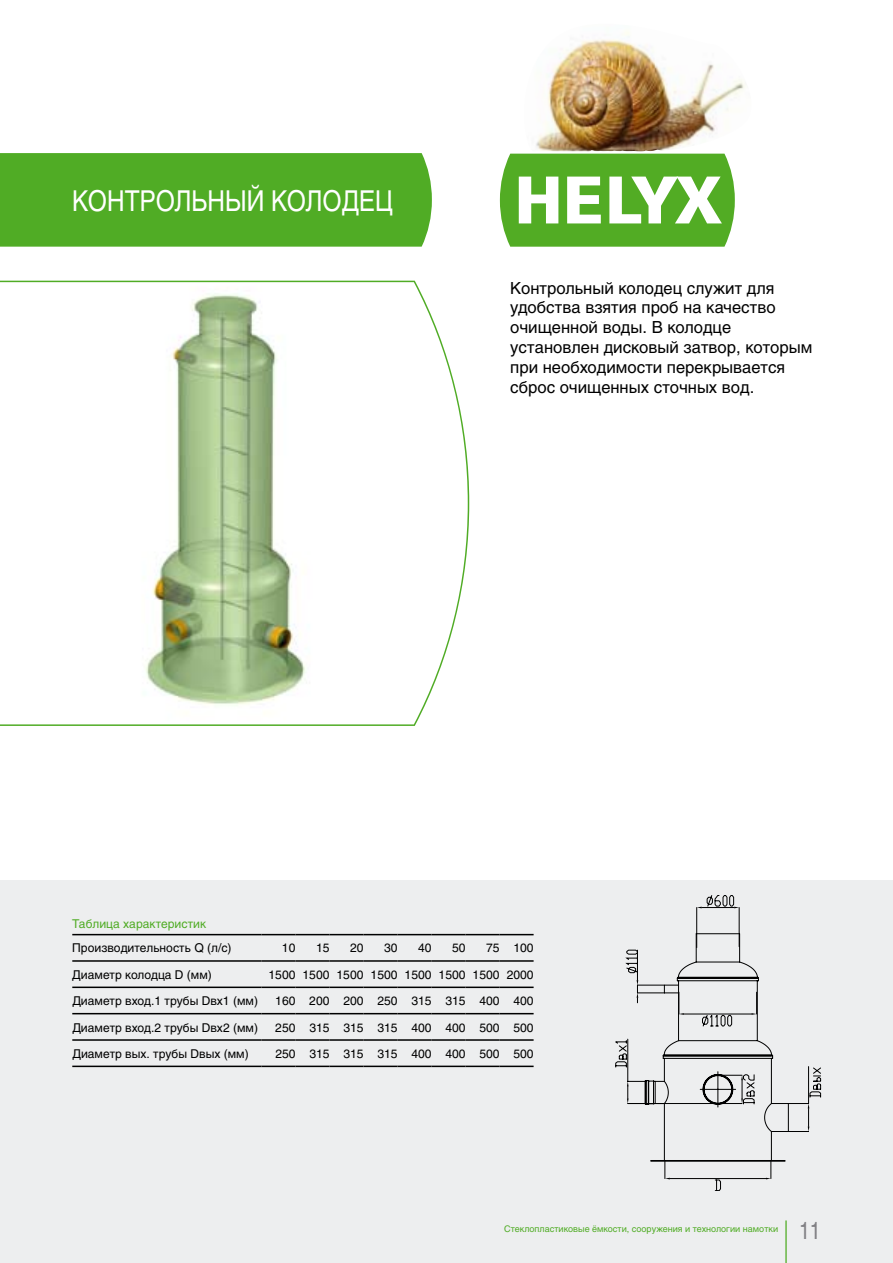
<style>
.page{position:relative;width:893px;height:1263px;background:#fff}
.page>*{position:absolute;margin:0;border:0;box-sizing:border-box;transform-origin:0 0}
.t1{font:28.5px "Helios";color:#fff;scale:.85 1}
.t2{font:24px "Helios";color:#818084;scale:.8 1}
.t3{font:16.5px/19.8px "Helios";color:#000}
.t4{font:12px "Helios";color:#000}
.t5{font:12px "Helios";color:#50ac25}
.t6{font:9px "Helios";color:#50ac25}
</style>
<div class="page">
<div style="left:0;top:880px;width:893px;height:383px;background:#edeeef"></div>
<div style="left:0;top:153px;width:432px;height:94px;background:#50ac25"></div>
<img style="left:536px;top:31px;width:209px;height:120px">
<svg style="left:499px;top:151px;width:236px;height:96px"></svg>
<hr style="left:785px;top:1220px;width:2px;height:43px;background:#50ac25">
<hr style="left:72px;top:934px;width:189px;height:1px;background:#000">
<hr style="left:261px;top:934px;width:34px;height:1px;background:#000">
<hr style="left:295px;top:934px;width:34px;height:1px;background:#000">
<hr style="left:329px;top:934px;width:34px;height:1px;background:#000">
<hr style="left:363px;top:934px;width:34px;height:1px;background:#000">
<hr style="left:397px;top:934px;width:35px;height:1px;background:#000">
<hr style="left:432px;top:934px;width:34px;height:1px;background:#000">
<hr style="left:466px;top:934px;width:34px;height:1px;background:#000">
<hr style="left:500px;top:934px;width:34px;height:1px;background:#000">
<hr style="left:72px;top:960px;width:189px;height:2px;background:#000">
<hr style="left:261px;top:960px;width:34px;height:2px;background:#000">
<hr style="left:295px;top:960px;width:34px;height:2px;background:#000">
<hr style="left:329px;top:960px;width:34px;height:2px;background:#000">
<hr style="left:363px;top:960px;width:34px;height:2px;background:#000">
<hr style="left:397px;top:960px;width:35px;height:2px;background:#000">
<hr style="left:432px;top:960px;width:34px;height:2px;background:#000">
<hr style="left:466px;top:960px;width:34px;height:2px;background:#000">
<hr style="left:500px;top:960px;width:34px;height:2px;background:#000">
<hr style="left:72px;top:986px;width:189px;height:2px;background:#000">
<hr style="left:261px;top:986px;width:34px;height:2px;background:#000">
<hr style="left:295px;top:986px;width:34px;height:2px;background:#000">
<hr style="left:329px;top:986px;width:34px;height:2px;background:#000">
<hr style="left:363px;top:986px;width:34px;height:2px;background:#000">
<hr style="left:397px;top:986px;width:35px;height:2px;background:#000">
<hr style="left:432px;top:986px;width:34px;height:2px;background:#000">
<hr style="left:466px;top:986px;width:34px;height:2px;background:#000">
<hr style="left:500px;top:986px;width:34px;height:2px;background:#000">
<hr style="left:72px;top:1013px;width:189px;height:1px;background:#000">
<hr style="left:261px;top:1013px;width:34px;height:1px;background:#000">
<hr style="left:295px;top:1013px;width:34px;height:1px;background:#000">
<hr style="left:329px;top:1013px;width:34px;height:1px;background:#000">
<hr style="left:363px;top:1013px;width:34px;height:1px;background:#000">
<hr style="left:397px;top:1013px;width:35px;height:1px;background:#000">
<hr style="left:432px;top:1013px;width:34px;height:1px;background:#000">
<hr style="left:466px;top:1013px;width:34px;height:1px;background:#000">
<hr style="left:500px;top:1013px;width:34px;height:1px;background:#000">
<hr style="left:72px;top:1039px;width:189px;height:2px;background:#000">
<hr style="left:261px;top:1039px;width:34px;height:2px;background:#000">
<hr style="left:295px;top:1039px;width:34px;height:2px;background:#000">
<hr style="left:329px;top:1039px;width:34px;height:2px;background:#000">
<hr style="left:363px;top:1039px;width:34px;height:2px;background:#000">
<hr style="left:397px;top:1039px;width:35px;height:2px;background:#000">
<hr style="left:432px;top:1039px;width:34px;height:2px;background:#000">
<hr style="left:466px;top:1039px;width:34px;height:2px;background:#000">
<hr style="left:500px;top:1039px;width:34px;height:2px;background:#000">
<hr style="left:72px;top:1065px;width:189px;height:2px;background:#000">
<hr style="left:261px;top:1065px;width:34px;height:2px;background:#000">
<hr style="left:295px;top:1065px;width:34px;height:2px;background:#000">
<hr style="left:329px;top:1065px;width:34px;height:2px;background:#000">
<hr style="left:363px;top:1065px;width:34px;height:2px;background:#000">
<hr style="left:397px;top:1065px;width:35px;height:2px;background:#000">
<hr style="left:432px;top:1065px;width:34px;height:2px;background:#000">
<hr style="left:466px;top:1065px;width:34px;height:2px;background:#000">
<hr style="left:500px;top:1065px;width:34px;height:2px;background:#000">
<svg style="left:615px;top:895px;width:206px;height:296px"></svg>
<svg style="left:0;top:281px;width:469px;height:445px"></svg>
<h1 class="t1" style="left:72px;top:184px;width:379px">КОНТРОЛЬНЫЙ КОЛОДЕЦ</h1>
<h3 class="t3" style="left:510px;top:278px;width:304px">Контрольный колодец служит для удобства взятия проб на качество очищенной воды. В колодце установлен дисковый затвор, которым при необходимости перекрывается сброс очищенных сточных вод.</h3>
<p class="t5" style="left:72px;top:916px;width:135px">Таблица характеристик</p>
<p class="t4" style="left:72px;top:941px;width:161px">Производительность Q (л/с)</p>
<p class="t4" style="left:282px;top:941px;width:15px">10</p>
<p class="t4" style="left:316px;top:941px;width:15px">15</p>
<p class="t4" style="left:350px;top:941px;width:15px">20</p>
<p class="t4" style="left:384px;top:941px;width:15px">30</p>
<p class="t4" style="left:418px;top:941px;width:15px">40</p>
<p class="t4" style="left:452px;top:941px;width:15px">50</p>
<p class="t4" style="left:486px;top:941px;width:49px">75 100</p>
<p class="t4" style="left:72px;top:967px;width:141px">Диаметр колодца D (мм)</p>
<p class="t4" style="left:268px;top:967px;width:267px">1500 1500 1500 1500 1500 1500 1500 2000</p>
<p class="t4" style="left:72px;top:994px;width:187px">Диаметр вход.1 трубы Dвх1 (мм)</p>
<p class="t4" style="left:275px;top:994px;width:260px">160 200 200 250 315 315 400 400</p>
<p class="t4" style="left:72px;top:1020px;width:187px">Диаметр вход.2 трубы Dвх2 (мм)</p>
<p class="t4" style="left:275px;top:1020px;width:260px">250 315 315 315 400 400 500 500</p>
<p class="t4" style="left:72px;top:1046px;width:178px">Диаметр вых. трубы Dвых (мм)</p>
<p class="t4" style="left:275px;top:1046px;width:260px">250 315 315 315 400 400 500 500</p>
<p class="t6" style="left:504px;top:1223px;width:275px">Стеклопластиковые ёмкости, сооружения и технологии намотки</p>
<h2 class="t2" style="left:799px;top:1216px;width:28px">11</h2>
</div>
